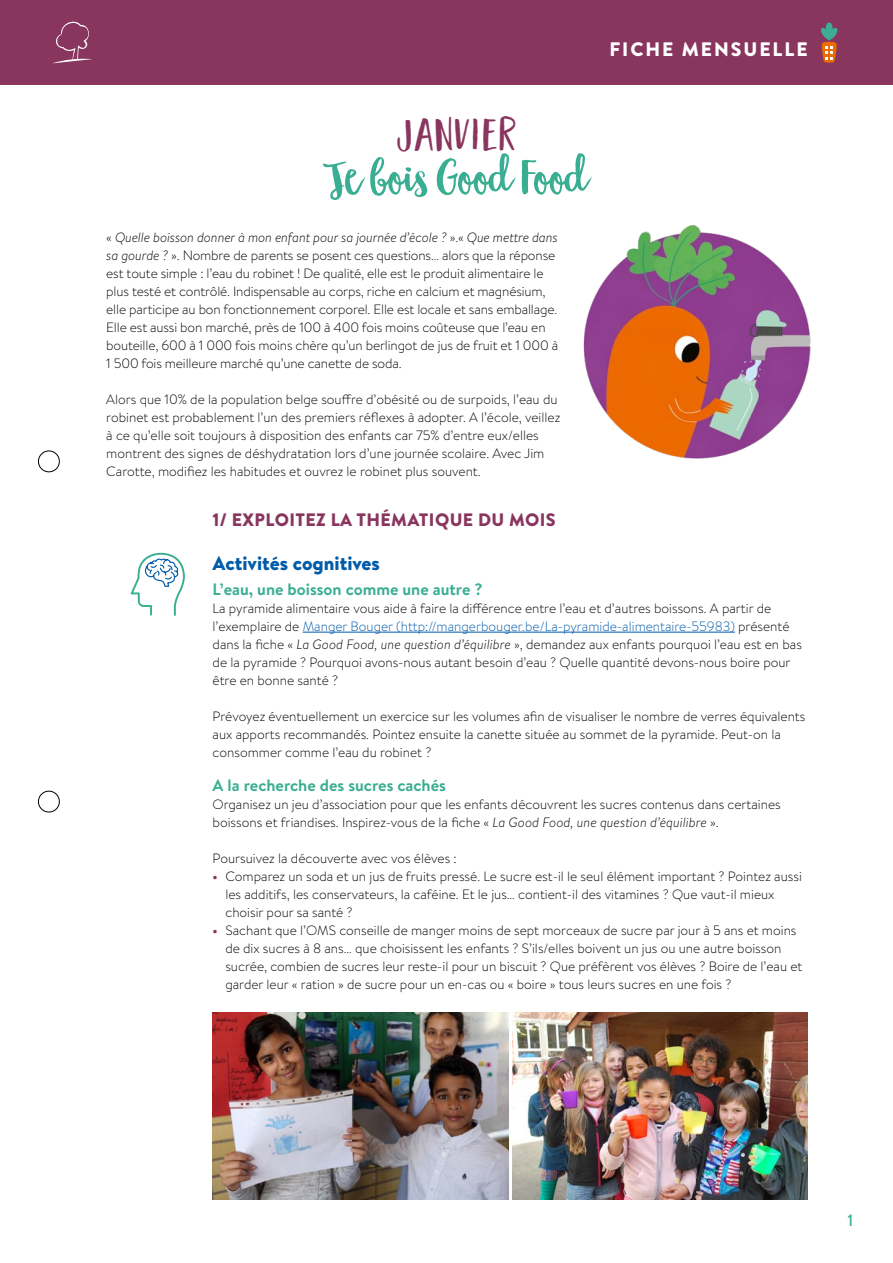
<style>
.page{position:relative;width:893px;height:1263px;background:#fff}
.page>*{position:absolute;margin:0;border:0;box-sizing:border-box;transform-origin:0 0}
.t1{font:51px "Garden Grown";letter-spacing:.01em;color:#3aae92}
.t2{font:42px "Garden Grown Caps";letter-spacing:.05em;color:#89365f}
.t3{font:900 19.5px "Brandon Text";color:#005ba9}
.t4{font:900 19.5px "Brandon Text";letter-spacing:.1em;color:#fff}
.t5{font:900 18px "Brandon Text";letter-spacing:.02em;color:#89365f}
.t6{font:700 16.5px "Brandon Text";color:#3aae92}
.t7{font:500 16.5px "Brandon Text";color:#3aae92}
.t8{font:300 13.5px/18px "Brandon Text";color:#000}
.s1{font-style:italic}
.s2{color:#005ba9}
.s3{font-weight:700;color:#89365f}
</style>
<div class="page">
<div style="left:0;top:0;width:893px;height:85px;background:#89365f"></div>
<svg style="left:54px;top:21px;width:38px;height:42px"></svg>
<div style="left:38px;top:451px;width:22px;height:21px;border:1px solid #000;border-radius:50%"></div>
<div style="left:38px;top:791px;width:22px;height:21px;border:1px solid #000;border-radius:50%"></div>
<img style="left:583px;top:224px;width:228px;height:235px">
<svg style="left:821px;top:22px;width:17px;height:41px"></svg>
<svg style="left:131px;top:553px;width:54px;height:63px"></svg>
<hr style="left:303px;top:632px;width:432px;height:1px;background:#005ba9">
<img style="left:213px;top:1013px;width:295px;height:186px">
<img style="left:512px;top:1013px;width:296px;height:186px">
<h3 class="t4" style="left:609px;top:36px;width:200px">FICHE MENSUELLE</h3>
<h2 class="t2" style="left:398px;top:111px;width:120px">JANVIER</h2>
<h1 class="t1" style="left:326px;top:144px;width:263px">Je bois Good Food</h1>
<p class="t8" style="left:106px;top:228px;width:454px">« <span class="s1">Quelle boisson donner à mon enfant pour sa journée d’école ?</span> ».« <span class="s1">Que mettre dans sa gourde ?</span> ». Nombre de parents se posent ces questions… alors que la réponse est toute simple : l’eau du robinet ! De qualité, elle est le produit alimentaire le plus testé et contrôlé. Indispensable au corps, riche en calcium et magnésium, elle participe au bon fonctionnement corporel. Elle est locale et sans emballage.<br>Elle est aussi bon marché, près de 100 à 400 fois moins coûteuse que l’eau en bouteille, 600 à 1 000 fois moins chère qu’un berlingot de jus de fruit et 1 000 à 1 500 fois meilleure marché qu’une canette de soda.</p>
<p class="t8" style="left:106px;top:390px;width:455px">Alors que 10% de la population belge souffre d’obésité ou de surpoids, l’eau du robinet est probablement l’un des premiers réflexes à adopter. A l’école, veillez à ce qu’elle soit toujours à disposition des enfants car 75% d’entre eux/elles montrent des signes de déshydratation lors d’une journée scolaire. Avec Jim Carotte, modifiez les habitudes et ouvrez le robinet plus souvent.</p>
<h3 class="t5" style="left:213px;top:507px;width:345px">1/ EXPLOITEZ LA THÉMATIQUE DU MOIS</h3>
<h3 class="t3" style="left:213px;top:549px;width:169px">Activités cognitives</h3>
<p class="t6" style="left:213px;top:577px;width:272px">L’eau, une boisson comme une autre ?</p>
<p class="t8" style="left:213px;top:599px;width:591px">La pyramide alimentaire vous aide à faire la différence entre l’eau et d’autres boissons. A partir de l’exemplaire de <span class="s2">Manger Bouger (http://mangerbouger.be/La-pyramide-alimentaire-55983)</span> présenté dans la fiche « <span class="s1">La Good Food, une question d’équilibre</span> », demandez aux enfants pourquoi l’eau est en bas de la pyramide ? Pourquoi avons-nous autant besoin d’eau ? Quelle quantité devons-nous boire pour être en bonne santé ?</p>
<p class="t8" style="left:213px;top:707px;width:594px">Prévoyez éventuellement un exercice sur les volumes afin de visualiser le nombre de verres équivalents aux apports recommandés. Pointez ensuite la canette située au sommet de la pyramide. Peut-on la consommer comme l’eau du robinet ?</p>
<p class="t6" style="left:213px;top:774px;width:235px">A la recherche des sucres cachés</p>
<p class="t8" style="left:213px;top:795px;width:570px">Organisez un jeu d’association pour que les enfants découvrent les sucres contenus dans certaines boissons et friandises. Inspirez-vous de la fiche « <span class="s1">La Good Food, une question d’équilibre</span> ».</p>
<p class="t8" style="left:213px;top:849px;width:246px">Poursuivez la découverte avec vos élèves :</p>
<p class="t8" style="left:225px;top:867px;width:578px;text-indent:-13px"><span class="s3">•</span> Comparez un soda et un jus de fruits pressé. Le sucre est-il le seul élément important ? Pointez aussi les additifs, les conservateurs, la caféine. Et le jus… contient-il des vitamines ? Que vaut-il mieux choisir pour sa santé ?</p>
<p class="t8" style="left:225px;top:921px;width:579px;text-indent:-13px"><span class="s3">•</span> Sachant que l’OMS conseille de manger moins de sept morceaux de sucre par jour à 5 ans et moins de dix sucres à 8 ans… que choisissent les enfants ? S’ils/elles boivent un jus ou une autre boisson sucrée, combien de sucres leur reste-il pour un biscuit ? Que préfèrent vos élèves ? Boire de l’eau et garder leur « ration » de sucre pour un en-cas ou « boire » tous leurs sucres en une fois ?</p>
<p class="t7" style="left:847px;top:1209px;width:7px">1</p>
</div>
